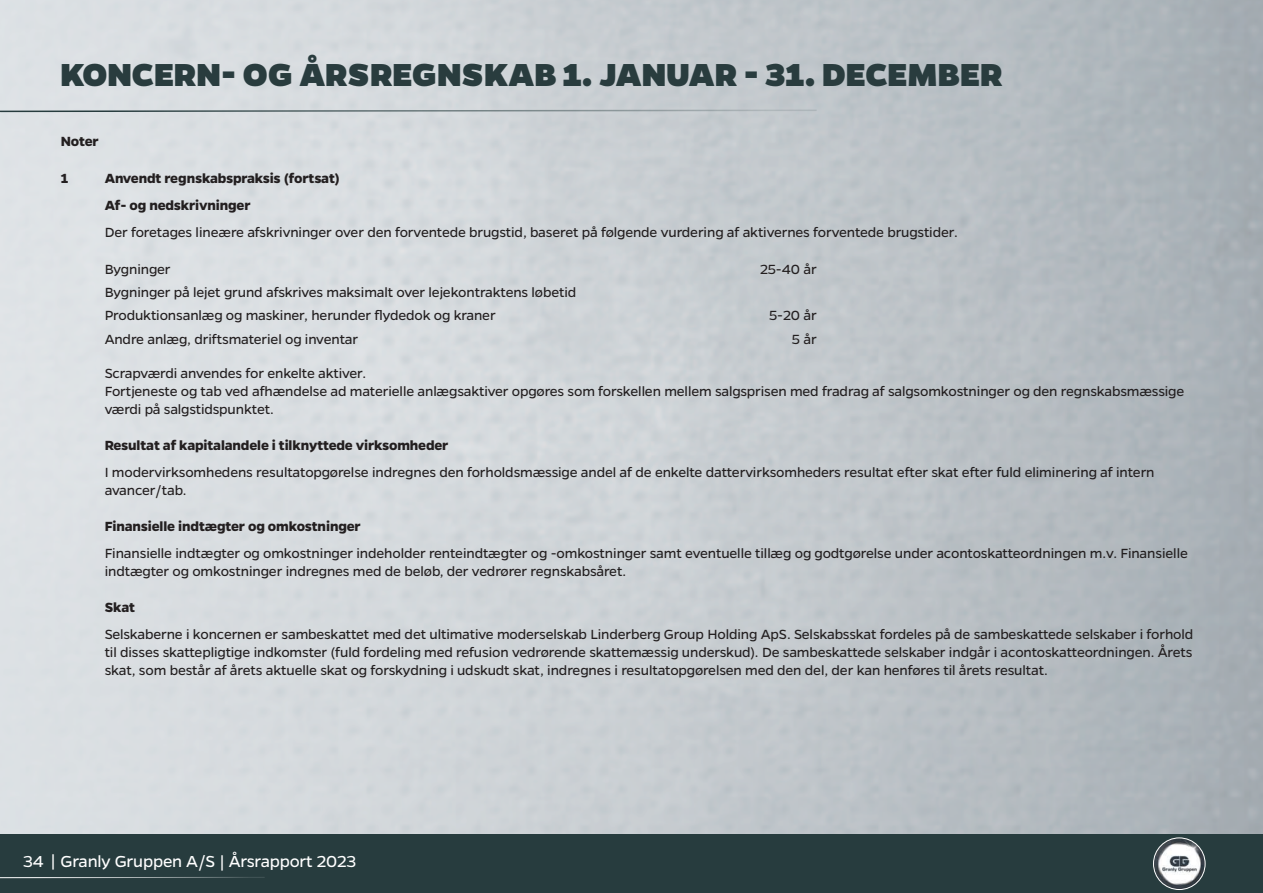
<style>
.page{position:relative;width:1263px;height:893px;background:#fff}
.page>*{position:absolute;margin:0;border:0;box-sizing:border-box;transform-origin:0 0}
.t1{font:800 36px "Gentona";color:#293c3e}
.t2{font:18px "Gentona";letter-spacing:-.01em;color:#fff}
.t3{font:15px/18px "Gentona";letter-spacing:-.01em;color:#231f20}
.t4{font:700 15px "Gentona";letter-spacing:-.01em;color:#231f20}
</style>
<div class="page">
<div style="left:0;top:0;width:1263px;height:886px;background:linear-gradient(to right,#e4e8eb,#abb2b8)"></div>
<div style="left:0;top:834px;width:1263px;height:59px;background:#273c3e"></div>
<svg style="left:0;top:877px;width:265px;height:2px"></svg>
<svg style="left:0;top:109px;width:818px;height:5px;background:#b2b9bd"></svg>
<img style="left:1153px;top:838px;width:52px;height:51px;border-radius:26px">
<div style="left:1153px;top:837px;width:52px;height:53px;border:1px solid #fff;border-radius:50%"></div>
<p class="t1" style="left:61px;top:54px;width:943px">KONCERN- OG ÅRSREGNSKAB 1. JANUAR - 31. DECEMBER</p>
<p class="t4" style="left:61px;top:132px;width:39px">Noter</p>
<p class="t4" style="left:61px;top:170px;width:9px">1</p>
<p class="t4" style="left:105px;top:170px;width:237px">Anvendt regnskabspraksis (fortsat)</p>
<p class="t4" style="left:105px;top:197px;width:147px">Af- og nedskrivninger</p>
<p class="t3" style="left:105px;top:223px;width:855px">Der foretages lineære afskrivninger over den forventede brugstid, baseret på følgende vurdering af aktivernes forventede brugstider.</p>
<p class="t3" style="left:105px;top:260px;width:67px">Bygninger</p>
<p class="t3" style="left:760px;top:260px;width:58px">25-40 år</p>
<p class="t3" style="left:105px;top:283px;width:473px">Bygninger på lejet grund afskrives maksimalt over lejekontraktens løbetid</p>
<p class="t3" style="left:105px;top:306px;width:392px">Produktionsanlæg og maskiner, herunder flydedok og kraner</p>
<p class="t3" style="left:769px;top:306px;width:49px">5-20 år</p>
<p class="t3" style="left:105px;top:330px;width:255px">Andre anlæg, driftsmateriel og inventar</p>
<p class="t3" style="left:792px;top:330px;width:26px">5 år</p>
<p class="t3" style="left:105px;top:365px;width:263px">Scrapværdi anvendes for enkelte aktiver.</p>
<p class="t3" style="left:105px;top:383px;width:1081px">Fortjeneste og tab ved afhændelse ad materielle anlægsaktiver opgøres som forskellen mellem salgsprisen med fradrag af salgsomkostninger og den regnskabsmæssige værdi på salgstidspunktet.</p>
<p class="t4" style="left:105px;top:437px;width:345px">Resultat af kapitalandele i tilknyttede virksomheder</p>
<p class="t3" style="left:105px;top:464px;width:1051px">I modervirksomhedens resultatopgørelse indregnes den forholdsmæssige andel af de enkelte dattervirksomheders resultat efter skat efter fuld eliminering af intern avancer/tab.</p>
<p class="t4" style="left:105px;top:518px;width:258px">Finansielle indtægter og omkostninger</p>
<p class="t3" style="left:105px;top:545px;width:1085px">Finansielle indtægter og omkostninger indeholder renteindtægter og -omkostninger samt eventuelle tillæg og godtgørelse under acontoskatteordningen m.v. Finansielle indtægter og omkostninger indregnes med de beløb, der vedrører regnskabsåret.</p>
<p class="t4" style="left:105px;top:599px;width:32px">Skat</p>
<p class="t3" style="left:105px;top:626px;width:1090px;text-align:justify">Selskaberne i koncernen er sambeskattet med det ultimative moderselskab Linderberg Group Holding ApS. Selskabsskat fordeles på de sambeskattede selskaber i forhold til disses skattepligtige indkomster (fuld fordeling med refusion vedrørende skattemæssig underskud). De sambeskattede selskaber indgår i acontoskatteordningen. Årets skat, som består af årets aktuelle skat og forskydning i udskudt skat, indregnes i resultatopgørelsen med den del, der kan henføres til årets resultat.</p>
<p class="t2" style="left:23px;top:851px;width:335px">34 | Granly Gruppen A/S | Årsrapport 2023</p>
</div>
